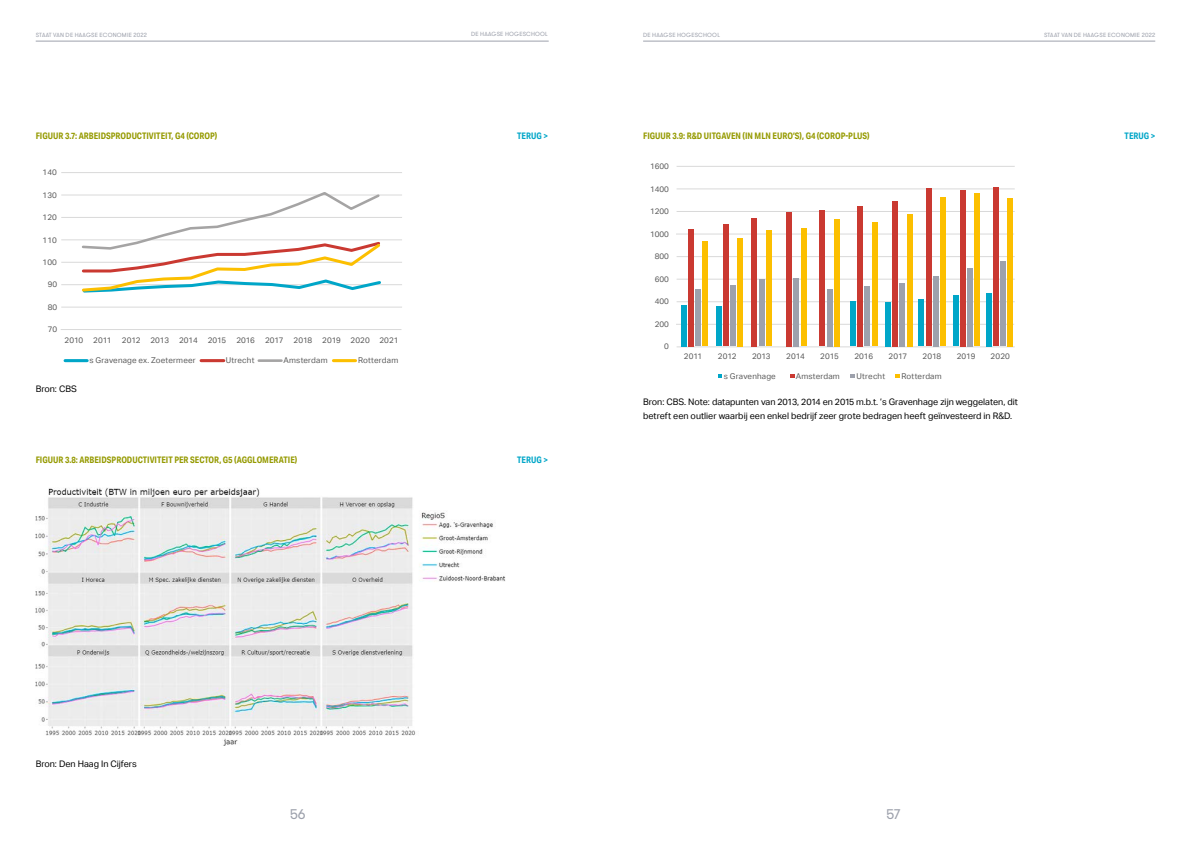
<style>
.page{position:relative;width:1191px;height:842px;background:#fff}
.page>*{position:absolute;margin:0;border:0;box-sizing:border-box;transform-origin:0 0}
.t1{font:14px "GT Walsheim Pro";color:#9da1ac}
.t2{font:9px/13.5px "Aktiv Grotesk";color:#000}
.t3{font:700 9px "Aktiv Grotesk Cd";color:#959a00}
.t4{font:700 9px "Aktiv Grotesk Cd";color:#00a6c8}
.t5{font:8px "Aktiv Grotesk";letter-spacing:.015em;color:#5a5a5a}
.t6{font:8px "Aktiv Grotesk";letter-spacing:-.01em;color:#5a5a5a}
.t7{font:6px "GT Walsheim Pro";letter-spacing:.03em;color:#9da1ac}
</style>
<div class="page">
<hr style="left:36px;top:41px;width:513px;height:1px;background:#9da1ac">
<hr style="left:643px;top:41px;width:512px;height:1px;background:#9da1ac">
<hr style="left:61px;top:172px;width:341px;height:1px;background:#d9d9d9">
<hr style="left:61px;top:195px;width:341px;height:1px;background:#d9d9d9">
<hr style="left:61px;top:217px;width:341px;height:1px;background:#d9d9d9">
<hr style="left:61px;top:239px;width:341px;height:1px;background:#d9d9d9">
<hr style="left:61px;top:262px;width:341px;height:1px;background:#d9d9d9">
<hr style="left:61px;top:284px;width:341px;height:1px;background:#d9d9d9">
<hr style="left:61px;top:307px;width:341px;height:1px;background:#d9d9d9">
<hr style="left:61px;top:329px;width:340px;height:1px;background:#d9d9d9">
<hr style="left:65px;top:359px;width:22px;height:3px;background:#00a6c8">
<hr style="left:201px;top:359px;width:23px;height:3px;background:#ca3931">
<hr style="left:259px;top:359px;width:22px;height:3px;background:#a5a4a4">
<hr style="left:333px;top:359px;width:22px;height:3px;background:#fcbf00">
<svg style="left:80px;top:192px;width:303px;height:101px"></svg>
<img style="left:36px;top:488px;width:470px;height:258px">
<hr style="left:676px;top:166px;width:338px;height:1px;background:#d9d9d9">
<hr style="left:676px;top:188px;width:338px;height:1px;background:#d9d9d9">
<hr style="left:676px;top:211px;width:338px;height:1px;background:#d9d9d9">
<hr style="left:676px;top:256px;width:338px;height:1px;background:#d9d9d9">
<hr style="left:676px;top:234px;width:338px;height:1px;background:#d9d9d9">
<hr style="left:676px;top:279px;width:338px;height:1px;background:#d9d9d9">
<hr style="left:676px;top:301px;width:338px;height:1px;background:#d9d9d9">
<hr style="left:676px;top:324px;width:338px;height:1px;background:#d9d9d9">
<hr style="left:676px;top:346px;width:338px;height:1px;background:#d9d9d9">
<svg style="left:718px;top:374px;width:4px;height:4px"></svg>
<svg style="left:790px;top:374px;width:4px;height:4px"></svg>
<svg style="left:850px;top:374px;width:5px;height:4px"></svg>
<svg style="left:895px;top:374px;width:5px;height:4px"></svg>
<div style="left:986px;top:293px;width:5px;height:53px;background:#00a6c8"></div>
<div style="left:993px;top:187px;width:5px;height:159px;background:#ca3931"></div>
<div style="left:1000px;top:261px;width:5px;height:85px;background:#9da1ac"></div>
<div style="left:1007px;top:198px;width:5px;height:148px;background:#fcbf00"></div>
<div style="left:953px;top:295px;width:5px;height:51px;background:#00a6c8"></div>
<div style="left:960px;top:190px;width:5px;height:156px;background:#ca3931"></div>
<div style="left:967px;top:268px;width:5px;height:78px;background:#9da1ac"></div>
<div style="left:974px;top:194px;width:5px;height:152px;background:#fcbf00"></div>
<div style="left:919px;top:299px;width:5px;height:47px;background:#00a6c8"></div>
<div style="left:926px;top:188px;width:5px;height:158px;background:#ca3931"></div>
<div style="left:933px;top:276px;width:5px;height:70px;background:#9da1ac"></div>
<div style="left:940px;top:197px;width:5px;height:149px;background:#fcbf00"></div>
<div style="left:885px;top:302px;width:5px;height:44px;background:#00a6c8"></div>
<div style="left:892px;top:201px;width:5px;height:145px;background:#ca3931"></div>
<div style="left:899px;top:283px;width:6px;height:63px;background:#9da1ac"></div>
<div style="left:907px;top:214px;width:5px;height:132px;background:#fcbf00"></div>
<div style="left:850px;top:302px;width:6px;height:44px;background:#00a6c8"></div>
<div style="left:858px;top:206px;width:5px;height:140px;background:#ca3931"></div>
<div style="left:865px;top:286px;width:5px;height:60px;background:#9da1ac"></div>
<div style="left:872px;top:222px;width:5px;height:124px;background:#fcbf00"></div>
<div style="left:820px;top:210px;width:5px;height:136px;background:#ca3931"></div>
<div style="left:827px;top:289px;width:5px;height:57px;background:#9da1ac"></div>
<div style="left:835px;top:219px;width:5px;height:127px;background:#fcbf00"></div>
<div style="left:786px;top:212px;width:5px;height:134px;background:#ca3931"></div>
<div style="left:793px;top:278px;width:6px;height:68px;background:#9da1ac"></div>
<div style="left:801px;top:229px;width:5px;height:117px;background:#fcbf00"></div>
<div style="left:751px;top:218px;width:5px;height:128px;background:#ca3931"></div>
<div style="left:759px;top:279px;width:5px;height:67px;background:#9da1ac"></div>
<div style="left:766px;top:230px;width:5px;height:116px;background:#fcbf00"></div>
<div style="left:716px;top:307px;width:5px;height:39px;background:#00a6c8"></div>
<div style="left:723px;top:225px;width:5px;height:121px;background:#ca3931"></div>
<div style="left:730px;top:286px;width:5px;height:60px;background:#9da1ac"></div>
<div style="left:737px;top:238px;width:6px;height:108px;background:#fcbf00"></div>
<div style="left:681px;top:305px;width:5px;height:41px;background:#00a6c8"></div>
<div style="left:688px;top:229px;width:5px;height:117px;background:#ca3931"></div>
<div style="left:695px;top:290px;width:5px;height:56px;background:#9da1ac"></div>
<div style="left:702px;top:242px;width:5px;height:104px;background:#fcbf00"></div>
<p class="t7" style="left:471px;top:30px;width:78px">DE HAAGSE HOGESCHOOL</p>
<p class="t7" style="left:643px;top:31px;width:78px">DE HAAGSE HOGESCHOOL</p>
<p class="t7" style="left:36px;top:31px;width:113px">STAAT VAN DE HAAGSE ECONOMIE 2022</p>
<p class="t7" style="left:1044px;top:31px;width:113px">STAAT VAN DE HAAGSE ECONOMIE 2022</p>
<p class="t3" style="left:36px;top:130px;width:183px">FIGUUR 3.7: ARBEIDSPRODUCTIVITEIT, G4 (COROP)</p>
<p class="t5" style="left:43px;top:168px;width:16px">140</p>
<p class="t5" style="left:43px;top:190px;width:16px">130</p>
<p class="t5" style="left:43px;top:213px;width:16px">120</p>
<p class="t5" style="left:43px;top:235px;width:16px">110</p>
<p class="t5" style="left:43px;top:257px;width:16px">100</p>
<p class="t5" style="left:48px;top:280px;width:11px">90</p>
<p class="t5" style="left:48px;top:302px;width:11px">80</p>
<p class="t5" style="left:48px;top:324px;width:11px">70</p>
<p class="t5" style="left:64px;top:335px;width:20px">2010</p>
<p class="t5" style="left:93px;top:335px;width:20px">2011</p>
<p class="t5" style="left:122px;top:335px;width:20px">2012</p>
<p class="t6" style="left:150px;top:335px;width:249px">2013 2014 2015 2016 2017 2018 2019 2020 2021</p>
<p class="t5" style="left:90px;top:356px;width:108px">s Gravenage ex. Zoetermeer</p>
<p class="t5" style="left:226px;top:356px;width:30px">Utrecht</p>
<p class="t5" style="left:283px;top:356px;width:46px">Amsterdam</p>
<p class="t5" style="left:358px;top:356px;width:42px">Rotterdam</p>
<p class="t2" style="left:36px;top:382px;width:43px">Bron: CBS</p>
<p class="t3" style="left:36px;top:454px;width:263px">FIGUUR 3.8: ARBEIDSPRODUCTIVITEIT PER SECTOR, G5 (AGGLOMERATIE)</p>
<p class="t4" style="left:517px;top:130px;width:32px">TERUG &gt;</p>
<p class="t4" style="left:517px;top:454px;width:32px">TERUG &gt;</p>
<p class="t3" style="left:643px;top:130px;width:228px">FIGUUR 3.9: R&amp;D UITGAVEN (IN MLN EURO’S), G4 (COROP-PLUS)</p>
<p class="t5" style="left:650px;top:162px;width:20px">1600</p>
<p class="t5" style="left:650px;top:184px;width:20px">1400</p>
<p class="t5" style="left:650px;top:207px;width:20px">1200</p>
<p class="t5" style="left:650px;top:229px;width:20px">1000</p>
<p class="t5" style="left:655px;top:252px;width:16px">800</p>
<p class="t5" style="left:655px;top:274px;width:16px">600</p>
<p class="t5" style="left:655px;top:297px;width:16px">400</p>
<p class="t5" style="left:655px;top:319px;width:16px">200</p>
<p class="t5" style="left:664px;top:342px;width:6px">0</p>
<p class="t5" style="left:684px;top:352px;width:20px">2011</p>
<p class="t5" style="left:718px;top:352px;width:20px">2012</p>
<p class="t5" style="left:752px;top:352px;width:20px">2013</p>
<p class="t5" style="left:786px;top:352px;width:20px">2014</p>
<p class="t5" style="left:820px;top:352px;width:20px">2015</p>
<p class="t5" style="left:854px;top:352px;width:20px">2016</p>
<p class="t5" style="left:888px;top:352px;width:20px">2017</p>
<p class="t5" style="left:922px;top:352px;width:20px">2018</p>
<p class="t5" style="left:956px;top:352px;width:20px">2019</p>
<p class="t5" style="left:990px;top:352px;width:21px">2020</p>
<p class="t5" style="left:724px;top:371px;width:53px">s Gravenhage</p>
<p class="t5" style="left:795px;top:371px;width:46px">Amsterdam</p>
<p class="t5" style="left:856px;top:371px;width:30px">Utrecht</p>
<p class="t5" style="left:901px;top:371px;width:42px">Rotterdam</p>
<p class="t2" style="left:643px;top:395px;width:376px">Bron: CBS. Note: datapunten van 2013, 2014 en 2015 m.b.t. ’s Gravenhage zijn weggelaten, dit betreft een outlier waarbij een enkel bedrijf zeer grote bedragen heeft geïnvesteerd in R&amp;D.</p>
<p class="t4" style="left:1124px;top:130px;width:32px">TERUG &gt;</p>
<p class="t2" style="left:36px;top:757px;width:103px">Bron: Den Haag In Cijfers</p>
<h1 class="t1" style="left:290px;top:805px;width:18px">56</h1>
<h1 class="t1" style="left:886px;top:805px;width:16px">57</h1>
</div>
